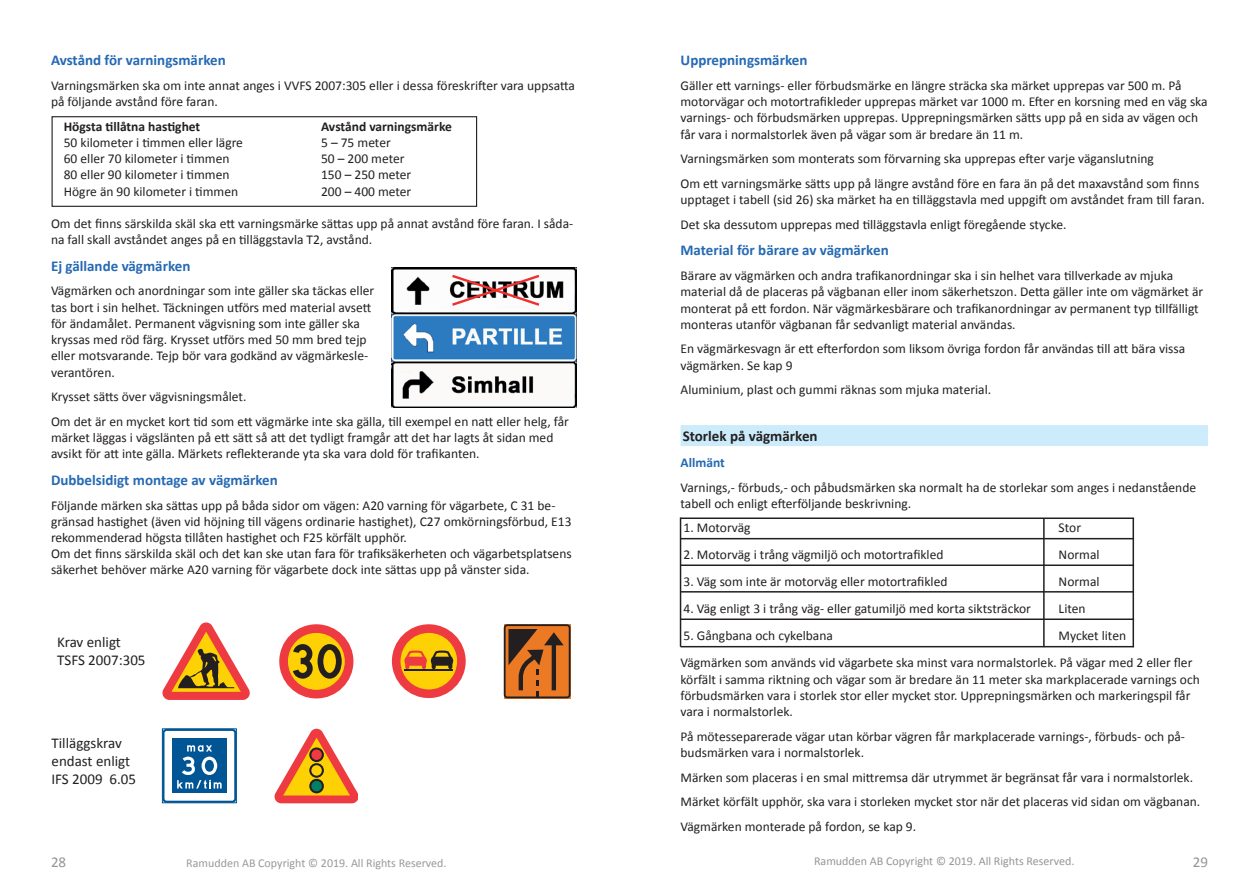
<style>
.page{position:relative;width:1259px;height:893px;background:#fff}
.page>*{position:absolute;margin:0;border:0;box-sizing:border-box;transform-origin:0 0}
.t1{font:700 15px "Calibri";color:#2569b4}
.t2{font:15px/18px "Calibri";color:#231f20}
.t3{font:700 15px "Calibri";color:#231f20}
.t4{font:15px "Calibri";color:#939598}
.t5{font:13.5px/16.2px "Calibri";color:#231f20}
.t6{font:700 13.5px "Calibri";color:#231f20}
.t7{font:700 13.5px "Calibri";color:#2569b4}
.t8{font:12px "Calibri";color:#97999c}
.t9{font:12px "Calibri";color:#939598}
</style>
<div class="page">
<div style="left:52px;top:116px;width:425px;height:91px;border:1px solid #231f20"></div>
<img style="left:391px;top:267px;width:185px;height:141px">
<svg style="left:449px;top:273px;width:93px;height:35px"></svg>
<div style="left:680px;top:425px;width:528px;height:21px;background:#ccecfb"></div>
<hr style="left:680px;top:517px;width:454px;height:2px;background:#231f20">
<hr style="left:680px;top:538px;width:454px;height:1px;background:#231f20">
<hr style="left:680px;top:564px;width:454px;height:2px;background:#231f20">
<hr style="left:680px;top:591px;width:454px;height:2px;background:#231f20">
<hr style="left:680px;top:618px;width:454px;height:2px;background:#231f20">
<hr style="left:680px;top:646px;width:454px;height:1px;background:#231f20">
<hr style="left:680px;top:517px;width:1px;height:130px;background:#231f20">
<hr style="left:1043px;top:518px;width:1px;height:129px;background:#231f20">
<hr style="left:1132px;top:518px;width:2px;height:129px;background:#231f20">
<svg style="left:162px;top:622px;width:88px;height:78px"></svg>
<div style="left:279px;top:624px;width:74px;height:74px;background:#ee3a41;border-radius:50%"></div>
<div style="left:288px;top:633px;width:57px;height:57px;background:#fed105;border-radius:50%"></div>
<svg style="left:293px;top:644px;width:49px;height:35px"></svg>
<div style="left:392px;top:624px;width:74px;height:74px;background:#ee3a41;border-radius:50%"></div>
<div style="left:400px;top:633px;width:57px;height:56px;background:#fed105;border-radius:50%"></div>
<hr style="left:404px;top:669px;width:49px;height:1px;background:#231f20">
<svg style="left:404px;top:650px;width:49px;height:19px"></svg>
<svg style="left:504px;top:624px;width:66px;height:74px;background:#a95b21"></svg>
<svg style="left:162px;top:729px;width:74px;height:74px"></svg>
<svg style="left:274px;top:729px;width:83px;height:74px"></svg>
<svg style="left:309px;top:747px;width:15px;height:15px"></svg>
<svg style="left:309px;top:763px;width:15px;height:15px"></svg>
<svg style="left:309px;top:779px;width:15px;height:14px"></svg>
<div style="left:311px;top:749px;width:11px;height:11px;background:#ee3a41;border-radius:50%"></div>
<div style="left:311px;top:765px;width:11px;height:11px;background:#fed105;border-radius:50%"></div>
<div style="left:311px;top:781px;width:11px;height:10px;background:#008066;border-radius:50%"></div>
<p class="t1" style="left:51px;top:51px;width:176px">Avstånd för varningsmärken</p>
<p class="t5" style="left:51px;top:77px;width:525px">Varningsmärken ska om inte annat anges i VVFS 2007:305 eller i dessa föreskrifter vara uppsatta på följande avstånd före faran.</p>
<p class="t6" style="left:64px;top:118px;width:138px">Högsta tillåtna hastighet</p>
<p class="t6" style="left:321px;top:118px;width:132px">Avstånd varningsmärke</p>
<p class="t5" style="left:64px;top:134px;width:181px">50 kilometer i timmen eller lägre</p>
<p class="t5" style="left:321px;top:134px;width:71px">5 – 75 meter</p>
<p class="t5" style="left:64px;top:150px;width:167px">60 eller 70 kilometer i timmen</p>
<p class="t5" style="left:321px;top:150px;width:85px">50 – 200 meter</p>
<p class="t5" style="left:64px;top:166px;width:167px">80 eller 90 kilometer i timmen</p>
<p class="t5" style="left:321px;top:166px;width:92px">150 – 250 meter</p>
<p class="t5" style="left:64px;top:182px;width:176px">Högre än 90 kilometer i timmen</p>
<p class="t5" style="left:321px;top:182px;width:92px">200 – 400 meter</p>
<p class="t5" style="left:51px;top:215px;width:524px">Om det finns särskilda skäl ska ett varningsmärke sättas upp på annat avstånd före faran. I såda&shy;na fall skall avståndet anges på en tilläggstavla T2, avstånd.</p>
<p class="t1" style="left:51px;top:256px;width:141px">Ej gällande vägmärken</p>
<p class="t5" style="left:51px;top:282px;width:325px">Vägmärken och anordningar som inte gäller ska täckas eller tas bort i sin helhet. Täckningen utförs med material avsett för ändamålet. Permanent vägvisning som inte gäller ska kryssas med röd färg. Krysset utförs med 50 mm bred tejp eller motsvarande. Tejp bör vara godkänd av vägmärkesle&shy;verantören.</p>
<p class="t5" style="left:51px;top:384px;width:519px;line-height:24.8px">Krysset sätts över vägvisningsmålet.<br>Om det är en mycket kort tid som ett vägmärke inte ska gälla, till exempel en natt eller helg, får</p>
<p class="t5" style="left:51px;top:429px;width:504px">märket läggas i vägslänten på ett sätt så att det tydligt framgår att det har lagts åt sidan med avsikt för att inte gälla. Märkets reflekterande yta ska vara dold för trafikanten.</p>
<p class="t1" style="left:51px;top:470px;width:228px">Dubbelsidigt montage av vägmärken</p>
<p class="t5" style="left:51px;top:496px;width:522px">Följande märken ska sättas upp på båda sidor om vägen: A20 varning för vägarbete, C 31 be&shy;gränsad hastighet (även vid höjning till vägens ordinarie hastighet), C27 omkörningsförbud, E13 rekommenderad högsta tillåten hastighet och F25 körfält upphör.<br>Om det finns särskilda skäl och det kan ske utan fara för trafiksäkerheten och vägarbetsplatsens säkerhet behöver märke A20 varning för vägarbete dock inte sättas upp på vänster sida.</p>
<p class="t2" style="left:57px;top:632px;width:90px">Krav enligt<br>TSFS 2007:305</p>
<p class="t2" style="left:52px;top:733px;width:86px">Tilläggskrav endast enligt<br>IFS 2009 6.05</p>
<p class="t1" style="left:680px;top:51px;width:128px">Upprepningsmärken</p>
<p class="t5" style="left:680px;top:77px;width:528px">Gäller ett varnings- eller förbudsmärke en längre sträcka ska märket upprepas var 500 m. På motorvägar och motortrafikleder upprepas märket var 1000 m. Efter en korsning med en väg ska varnings- och förbudsmärken upprepas. Upprepningsmärken sätts upp på en sida av vägen och får vara i normalstorlek även på vägar som är bredare än 11 m.</p>
<p class="t5" style="left:680px;top:146px;width:520px;line-height:24.8px">Varningsmärken som monterats som förvarning ska upprepas efter varje väganslutning<br>Om ett varningsmärke sätts upp på längre avstånd före en fara än på det maxavstånd som finns</p>
<p class="t5" style="left:680px;top:187px;width:526px;line-height:24.8px">upptaget i tabell (sid 26) ska märket ha en tilläggstavla med uppgift om avståndet fram till faran.<br>Det ska dessutom upprepas med tilläggstavla enligt föregående stycke.</p>
<p class="t1" style="left:680px;top:241px;width:210px">Material för bärare av vägmärken</p>
<p class="t5" style="left:680px;top:267px;width:524px">Bärare av vägmärken och andra trafikanordningar ska i sin helhet vara tillverkade av mjuka material då de placeras på vägbanan eller inom säkerhetszon. Detta gäller inte om vägmärket är monterat på ett fordon. När vägmärkesbärare och trafikanordningar av permanent typ tillfälligt monteras utanför vägbanan får sedvanligt material användas.</p>
<p class="t5" style="left:680px;top:340px;width:506px">En vägmärkesvagn är ett efterfordon som liksom övriga fordon får användas till att bära vissa vägmärken. Se kap 9</p>
<p class="t5" style="left:680px;top:381px;width:312px">Aluminium, plast och gummi räknas som mjuka material.</p>
<p class="t3" style="left:682px;top:427px;width:136px">Storlek på vägmärken</p>
<p class="t7" style="left:680px;top:454px;width:46px">Allmänt</p>
<p class="t5" style="left:680px;top:478px;width:517px">Varnings,- förbuds,- och påbudsmärken ska normalt ha de storlekar som anges i nedanstående tabell och enligt efterföljande beskrivning.</p>
<p class="t5" style="left:683px;top:519px;width:69px">1. Motorväg</p>
<p class="t5" style="left:1058px;top:519px;width:24px">Stor</p>
<p class="t5" style="left:683px;top:546px;width:261px">2. Motorväg i trång vägmiljö och motortrafikled</p>
<p class="t5" style="left:1058px;top:546px;width:42px">Normal</p>
<p class="t5" style="left:683px;top:573px;width:265px">3. Väg som inte är motorväg eller motortrafikled</p>
<p class="t5" style="left:1058px;top:573px;width:42px">Normal</p>
<p class="t5" style="left:683px;top:600px;width:349px">4. Väg enligt 3 i trång väg- eller gatumiljö med korta siktsträckor</p>
<p class="t5" style="left:1058px;top:600px;width:28px">Liten</p>
<p class="t5" style="left:683px;top:627px;width:151px">5. Gångbana och cykelbana</p>
<p class="t5" style="left:680px;top:622px;width:513px;line-height:27px;text-indent:378px">Mycket liten<br>Vägmärken som används vid vägarbete ska minst vara normalstorlek. På vägar med 2 eller fler</p>
<p class="t5" style="left:680px;top:670px;width:521px">körfält i samma riktning och vägar som är bredare än 11 meter ska markplacerade varnings och förbudsmärken vara i storlek stor eller mycket stor. Upprepningsmärken och markeringspil får vara i normalstorlek.</p>
<p class="t5" style="left:680px;top:727px;width:506px">På mötesseparerade vägar utan körbar vägren får markplacerade varnings-, förbuds- och på&shy;budsmärken vara i normalstorlek.</p>
<p class="t5" style="left:680px;top:764px;width:521px;line-height:24.8px">Märken som placeras i en smal mittremsa där utrymmet är begränsat får vara i normalstorlek.<br>Märket körfält upphör, ska vara i storleken mycket stor när det placeras vid sidan om vägbanan.<br>Vägmärken monterade på fordon, se kap 9.</p>
<p class="t4" style="left:51px;top:852px;width:17px">28</p>
<p class="t8" style="left:186px;top:855px;width:262px">Ramudden AB Copyright © 2019. All Rights Reserved.</p>
<p class="t9" style="left:814px;top:853px;width:262px">Ramudden AB Copyright © 2019. All Rights Reserved.</p>
<p class="t4" style="left:1192px;top:852px;width:17px">29</p>
</div>
